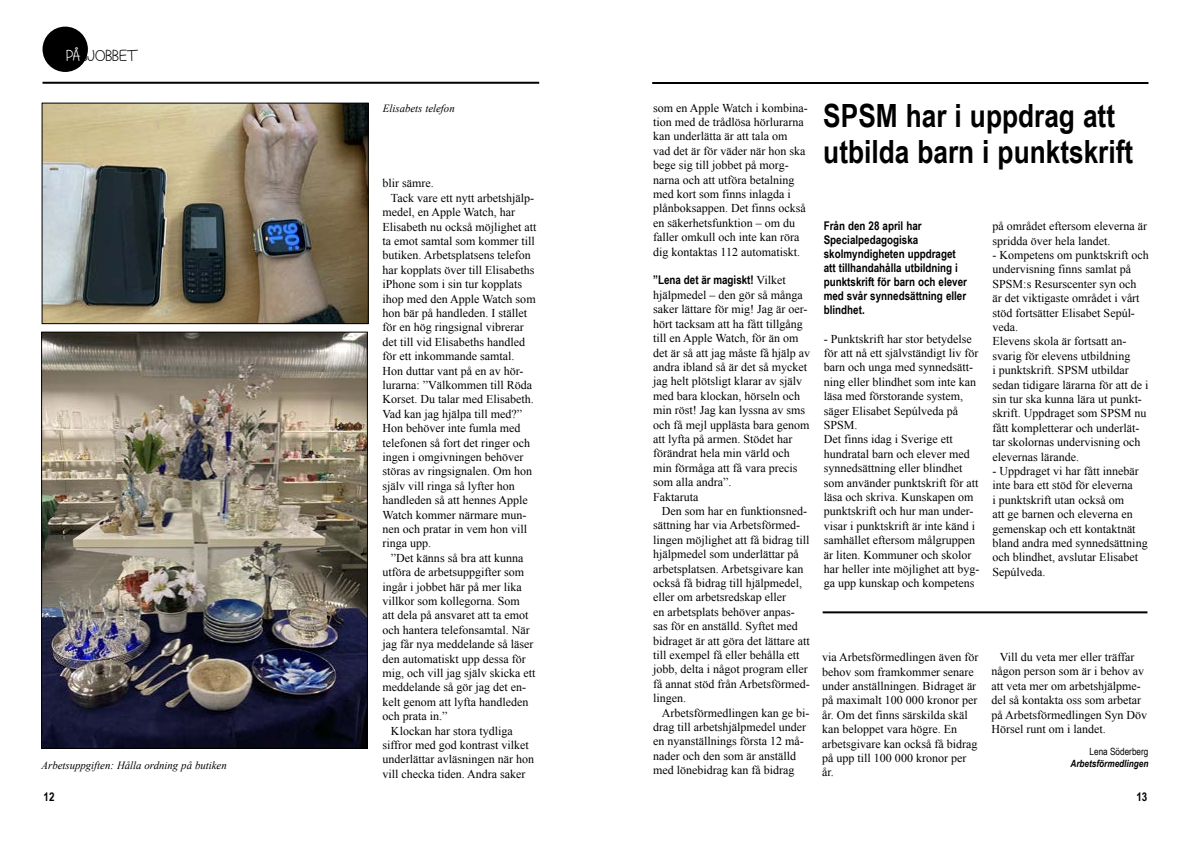
<style>
.page{position:relative;width:1191px;height:842px;background:#fff}
.page>*{position:absolute;margin:0;border:0;box-sizing:border-box;transform-origin:0 0}
.t1{font:700 32px/36px "Arial Narrow";color:#000}
.t2{font:16px "Technically But Not Actually";color:#000}
.grundtvåan{font:12px/14.4px "Times New Roman";color:#000}
.ingressen{font:700 12px/14px "Arial Narrow";color:#000}
.bildtext{font:italic 11px "Times New Roman";color:#000}
.underskrift_titel{font:italic 700 10px "Arial Narrow";color:#000}
.underskrift{font:10px "Arial Narrow";color:#000}
.s1{color:#fff}
.s2{font-family:"Arial Narrow";font-weight:700}
</style>
<div class="page">
<hr style="left:43px;top:82px;width:496px;height:2px;background:#000">
<hr style="left:652px;top:82px;width:496px;height:2px;background:#000">
<div style="left:43px;top:27px;width:45px;height:45px;background:#000;border-radius:50%"></div>
<img style="left:44px;top:105px;width:322px;height:217px">
<div style="left:42px;top:103px;width:326px;height:221px;border:1px solid #000"></div>
<img style="left:44px;top:334px;width:321px;height:412px">
<div style="left:42px;top:332px;width:325px;height:416px;border:1px solid #000"></div>
<hr style="left:822px;top:611px;width:325px;height:2px;background:#000">
<p class="t2" style="left:66px;top:46px;width:73px"><span class="s1">PÅ</span>SJOBBET</p>
<p class="bildtext" style="left:42px;top:758px;width:187px">Arbetsuppgiften: Hålla ordning på butiken</p>
<p class="bildtext" style="left:383px;top:100px;width:73px">Elisabets telefon</p>
<p class="grundtvåan" style="left:382px;top:176px;width:53px">blir sämre.</p>
<p class="grundtvåan" style="left:382px;top:190px;width:155px;text-indent:9px">Tack vare ett nytt arbetshjälp&shy;medel, en Apple Watch, har<br>Elisabeth nu också möjlighet att ta emot samtal som kommer till butiken. Arbetsplatsens telefon har kopplats över till Elisabeths iPhone som i sin tur kopplats ihop med den Apple Watch som hon bär på handleden. I stället för en hög ringsignal vibrerar det till vid Elisabeths handled för ett inkommande samtal.<br>Hon duttar vant på en av hör&shy;lurarna: ”Välkommen till Röda<br>Korset. Du talar med Elisabeth.<br>Vad kan jag hjälpa till med?”<br>Hon behöver inte fumla med telefonen så fort det ringer och ingen i omgivningen behöver störas av ringsignalen. Om hon själv vill ringa så lyfter hon handleden så att hennes Apple<br>Watch kommer närmare mun&shy;nen och pratar in vem hon vill ringa upp.</p>
<p class="grundtvåan" style="left:382px;top:550px;width:155px;text-indent:9px">”Det känns så bra att kunna utföra de arbetsuppgifter som ingår i jobbet här på mer lika villkor som kollegorna. Som<br>att dela på ansvaret att ta emot och hantera telefonsamtal. När jag får nya meddelande så läser den automatiskt upp dessa för mig, och vill jag själv skicka ett meddelande så gör jag det en&shy;kelt genom att lyfta handleden och prata in.”</p>
<p class="grundtvåan" style="left:382px;top:723px;width:153px;text-indent:9px">Klockan har stora tydliga siffror med god kontrast vilket underlättar avläsningen när hon vill checka tiden. Andra saker</p>
<p class="grundtvåan" style="left:653px;top:100px;width:156px">som en Apple Watch i kombina&shy;tion med de trådlösa hörlurarna kan underlätta är att tala om vad det är för väder när hon ska bege sig till jobbet på morg&shy;narna och att utföra betalning med kort som finns inlagda i plånboksappen. Det finns också en säkerhetsfunktion – om du faller omkull och inte kan röra dig kontaktas 112 automatiskt.</p>
<p class="grundtvåan" style="left:653px;top:273px;width:159px"><span class="s2">”Lena det är magiskt!</span> Vilket hjälpmedel – den gör så många saker lättare för mig! Jag är oer&shy;hört tacksam att ha fått tillgång till en Apple Watch, för än om det är så att jag måste få hjälp av andra ibland så är det så mycket jag helt plötsligt klarar av själv med bara klockan, hörseln och min röst! Jag kan lyssna av sms och få mejl upplästa bara genom att lyfta på armen. Stödet har förändrat hela min värld och min förmåga att få vara precis som alla andra”.</p>
<p class="grundtvåan" style="left:653px;top:489px;width:47px">Faktaruta</p>
<p class="grundtvåan" style="left:653px;top:503px;width:158px;text-indent:9px">Den som har en funktionsned&shy;sättning har via Arbetsförmed&shy;lingen möjlighet att få bidrag till hjälpmedel som underlättar på arbetsplatsen. Arbetsgivare kan också få bidrag till hjälpmedel, eller om arbetsredskap eller<br>en arbetsplats behöver anpas&shy;sas för en anställd. Syftet med bidraget är att göra det lättare att till exempel få eller behålla ett jobb, delta i något program eller få annat stöd från Arbetsförmed&shy;lingen.</p>
<p class="grundtvåan" style="left:653px;top:705px;width:158px;text-indent:9px">Arbetsförmedlingen kan ge bi&shy;drag till arbetshjälpmedel under en nyanställnings första 12 må&shy;nader och den som är anställd med lönebidrag kan få bidrag</p>
<h1 class="t1" style="left:823px;top:96px;width:311px">SPSM har i uppdrag att utbilda barn i punktskrift</h1>
<p class="ingressen" style="left:823px;top:218px;width:145px">Från den 28 april har<br>Specialpedagogiska skolmyndigheten uppdraget att tillhandahålla utbildning i punktskrift för barn och elever med svår synnedsättning eller blindhet.</p>
<p class="grundtvåan" style="left:823px;top:331px;width:156px">- Punktskrift har stor betydelse för att nå ett självständigt liv för barn och unga med synnedsätt&shy;ning eller blindhet som inte kan läsa med förstorande system, säger Elisabet Sepúlveda på<br>SPSM.</p>
<p class="grundtvåan" style="left:823px;top:432px;width:157px">Det finns idag i Sverige ett hundratal barn och elever med synnedsättning eller blindhet som använder punktskrift för att läsa och skriva. Kunskapen om punktskrift och hur man under&shy;visar i punktskrift är inte känd i samhället eftersom målgruppen är liten. Kommuner och skolor har heller inte möjlighet att byg&shy;ga upp kunskap och kompetens</p>
<p class="grundtvåan" style="left:992px;top:219px;width:156px">på området eftersom eleverna är spridda över hela landet.</p>
<p class="grundtvåan" style="left:992px;top:248px;width:157px">- Kompetens om punktskrift och undervisning finns samlat på<br>SPSM:s Resurscenter syn och är det viktigaste området i vårt stöd fortsätter Elisabet Sepúl&shy;veda.</p>
<p class="grundtvåan" style="left:992px;top:334px;width:157px">Elevens skola är fortsatt an&shy;svarig för elevens utbildning<br>i punktskrift. SPSM utbildar sedan tidigare lärarna för att de i sin tur ska kunna lära ut punkt&shy;skrift. Uppdraget som SPSM nu fått kompletterar och underlät&shy;tar skolornas undervisning och elevernas lärande.</p>
<p class="grundtvåan" style="left:992px;top:464px;width:156px">- Uppdraget vi har fått innebär inte bara ett stöd för eleverna<br>i punktskrift utan också om<br>att ge barnen och eleverna en gemenskap och ett kontaktnät bland andra med synnedsättning och blindhet, avslutar Elisabet<br>Sepúlveda.</p>
<p class="grundtvåan" style="left:822px;top:650px;width:158px">via Arbetsförmedlingen även för behov som framkommer senare under anställningen. Bidraget är på maximalt 100 000 kronor per år. Om det finns särskilda skäl kan beloppet vara högre. En arbetsgivare kan också få bidrag på upp till 100 000 kronor per år.</p>
<p class="grundtvåan" style="left:991px;top:650px;width:157px;text-indent:9px">Vill du veta mer eller träffar någon person som är i behov av att veta mer om arbetshjälpme&shy;del så kontakta oss som arbetar på Arbetsförmedlingen Syn Döv<br>Hörsel runt om i landet.</p>
<p class="underskrift" style="left:1089px;top:745px;width:60px">Lena Söderberg</p>
<p class="underskrift_titel" style="left:1070px;top:756px;width:79px">Arbetsförmedlingen</p>
<p class="ingressen" style="left:44px;top:789px;width:12px">12</p>
<p class="ingressen" style="left:1136px;top:789px;width:12px">13</p>
</div>
